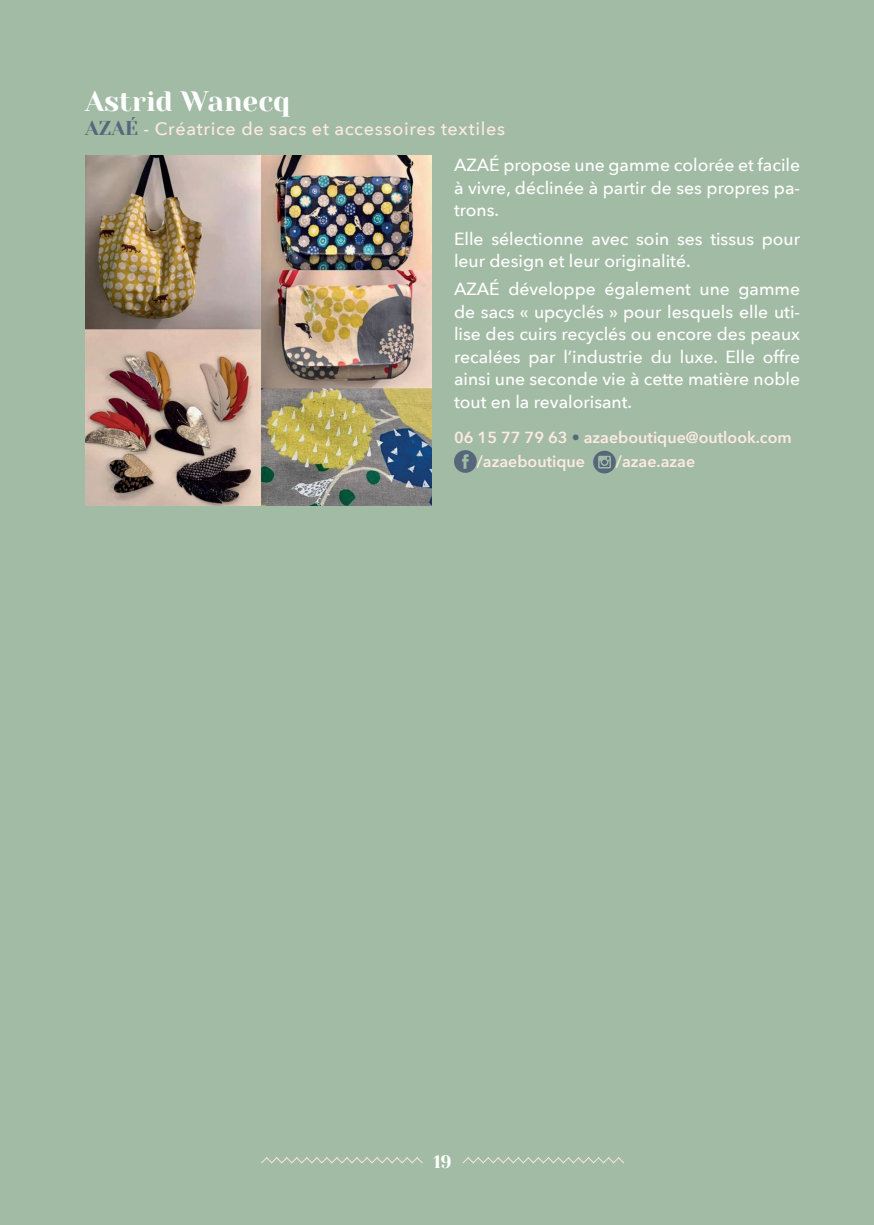
<style>
.page{position:relative;width:874px;height:1225px;background:#fff}
.page>*{position:absolute;margin:0;border:0;box-sizing:border-box;transform-origin:0 0}
.t1{font:28px "Yeseva One";color:#fff}
.t2{font:500 18px "Avenir Next";letter-spacing:.04em;color:#fdeae0}
.t3{font:18px "Yeseva One";color:#fff}
.t4{font:500 17.6px/22.6px "Avenir Next";color:#fff;text-align:justify}
.t5{font:600 16px/24px "Avenir Next";color:#fdeae0}
.s1{font-family:"Yeseva One";font-weight:400;font-size:20px;color:#56677b}
.s2{color:#56677b}
</style>
<div class="page">
<div style="left:0;top:0;width:873px;height:1225px;background:#a2bba4"></div>
<svg style="left:454px;top:450px;width:22px;height:23px"></svg>
<svg style="left:593px;top:451px;width:22px;height:22px"></svg>
<svg style="left:261px;top:1157px;width:161px;height:6px"></svg>
<svg style="left:462px;top:1157px;width:162px;height:6px"></svg>
<img style="left:85px;top:156px;width:346px;height:349px">
<h1 class="t1" style="left:85px;top:80px;width:207px">Astrid Wanecq</h1>
<p class="t2" style="left:85px;top:113px;width:421px"><span class="s1">AZAÉ</span> - Créatrice de sacs et accessoires textiles</p>
<p class="t4" style="left:454px;top:153px;width:347px">AZAÉ propose une gamme colorée et facile à vivre, déclinée à partir de ses propres pa&shy;trons.</p>
<p class="t4" style="left:454px;top:227px;width:347px">Elle sélectionne avec soin ses tissus pour leur design et leur originalité.</p>
<p class="t4" style="left:454px;top:277px;width:347px">AZAÉ développe également une gamme de sacs « upcyclés » pour lesquels elle uti&shy;lise des cuirs recyclés ou encore des peaux recalées par l’industrie du luxe. Elle offre ainsi une seconde vie à cette matière noble tout en la revalorisant.</p>
<p class="t5" style="left:476px;top:425px;width:316px;text-indent:-23px">06 15 77 79 63 <span class="s2">•</span> azaeboutique@outlook.com /azaeboutique</p>
<p class="t5" style="left:615px;top:449px;width:81px">/azae.azae</p>
<p class="t3" style="left:433px;top:1148px;width:20px">19</p>
</div>
